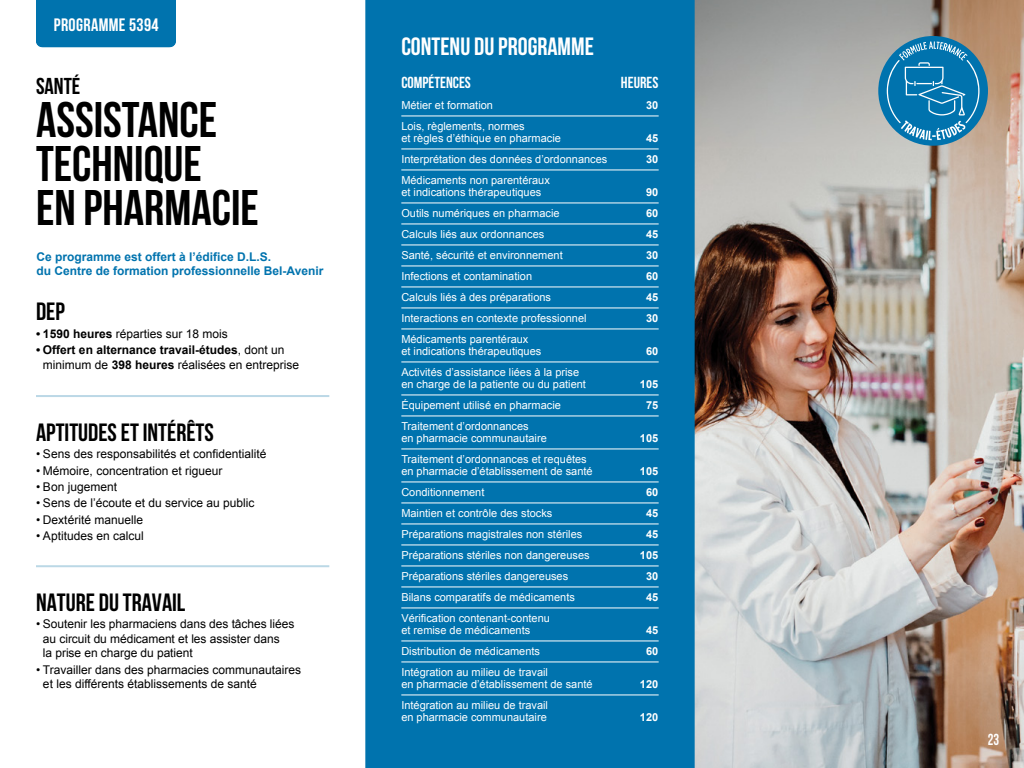
<style>
.page{position:relative;width:1024px;height:768px;background:#fff}
.page>*{position:absolute;margin:0;border:0;box-sizing:border-box;transform-origin:0 0}
.t1{font:700 50px/44px "Bebas Neue";color:#000}
.t2{font:700 25px "Bebas Neue";color:#000}
.t3{font:700 25px "Bebas Neue";color:#fff}
.t4{font:700 23px "Bebas Neue";color:#000}
.t5{font:700 18px "Bebas Neue";letter-spacing:.02em;color:#fff}
.t6{font:700 16px "Bebas Neue";color:#fff}
.t7{font:700 16px "Bebas Neue";color:#fff;scale:.9 1}
.t8{font:12px/14.4px "Arial";color:#000}
.t9{font:700 12px/14.4px "Arial";color:#0073ae}
.t10{font:700 12px/14.4px "Arial";color:#000}
.t11{font:11px/12px "Arial";color:#fff}
.t12{font:700 11px "Arial";color:#fff}
.s1{font-weight:700}
.s2{font-weight:400}
</style>
<div class="page">
<img style="left:695px;top:0;width:329px;height:768px">
<div style="left:878px;top:36px;width:110px;height:110px;background:#0073ae;border-radius:50%"></div>
<svg style="left:887px;top:41px;width:93px;height:99px"></svg>
<hr style="left:36px;top:395px;width:293px;height:2px;background:#bbd8e6">
<hr style="left:36px;top:565px;width:293px;height:2px;background:#bbd8e6">
<div style="left:36px;top:0;width:140px;height:47px;background:#0073ae"></div>
<div style="left:365px;top:0;width:330px;height:768px;background:#0073ae"></div>
<hr style="left:401px;top:116px;width:258px;height:1px;background:#fff">
<hr style="left:401px;top:149px;width:258px;height:1px;background:#fff">
<hr style="left:401px;top:170px;width:258px;height:1px;background:#fff">
<hr style="left:401px;top:203px;width:258px;height:1px;background:#fff">
<hr style="left:401px;top:224px;width:258px;height:1px;background:#fff">
<hr style="left:401px;top:245px;width:258px;height:1px;background:#fff">
<hr style="left:401px;top:266px;width:258px;height:1px;background:#fff">
<hr style="left:401px;top:287px;width:258px;height:1px;background:#fff">
<hr style="left:401px;top:308px;width:258px;height:1px;background:#fff">
<hr style="left:401px;top:329px;width:258px;height:1px;background:#fff">
<hr style="left:401px;top:362px;width:258px;height:1px;background:#fff">
<hr style="left:401px;top:395px;width:258px;height:1px;background:#fff">
<hr style="left:401px;top:416px;width:258px;height:1px;background:#fff">
<hr style="left:401px;top:449px;width:258px;height:1px;background:#fff">
<hr style="left:401px;top:482px;width:258px;height:1px;background:#fff">
<hr style="left:401px;top:503px;width:258px;height:1px;background:#fff">
<hr style="left:401px;top:524px;width:258px;height:1px;background:#fff">
<hr style="left:401px;top:545px;width:258px;height:1px;background:#fff">
<hr style="left:401px;top:566px;width:258px;height:1px;background:#fff">
<hr style="left:401px;top:587px;width:258px;height:1px;background:#fff">
<hr style="left:401px;top:608px;width:258px;height:1px;background:#fff">
<hr style="left:401px;top:641px;width:258px;height:1px;background:#fff">
<hr style="left:401px;top:662px;width:258px;height:1px;background:#fff">
<hr style="left:401px;top:695px;width:258px;height:1px;background:#fff">
<div style="left:390px;top:726px;width:272px;height:8px;background:#0073ae;border-radius:4px"></div>
<h3 class="t5" style="left:54px;top:14px;width:106px">PROGRAMME 5394</h3>
<h3 class="t4" style="left:36px;top:74px;width:46px">SANTÉ</h3>
<h1 class="t1" style="left:36px;top:98px;width:224px">ASSISTANCE<br>TECHNIQUE<br>EN PHARMACIE</h1>
<p class="t9" style="left:36px;top:250px;width:288px">Ce programme est offert à l’édifice D.L.S.<br>du Centre de formation professionnelle Bel-Avenir</p>
<h2 class="t2" style="left:36px;top:298px;width:30px">DEP</h2>
<p class="t8" style="left:36px;top:327px;width:193px"><span class="s1">• 1590 heures</span> réparties sur 18 mois</p>
<p class="t10" style="left:43px;top:343px;width:258px;text-indent:-7px">• Offert en alternance travail-études<span class="s2">, dont un minimum de</span> 398 heures <span class="s2">réalisées en entreprise</span></p>
<h2 class="t2" style="left:36px;top:418px;width:179px">APTITUDES ET INTÉRÊTS</h2>
<p class="t8" style="left:36px;top:447px;width:232px">• Sens des responsabilités et confidentialité</p>
<p class="t8" style="left:36px;top:463px;width:188px">• Mémoire, concentration et rigueur</p>
<p class="t8" style="left:36px;top:480px;width:83px">• Bon jugement</p>
<p class="t8" style="left:36px;top:496px;width:220px">• Sens de l’écoute et du service au public</p>
<p class="t8" style="left:36px;top:513px;width:109px">• Dextérité manuelle</p>
<p class="t8" style="left:36px;top:529px;width:109px">• Aptitudes en calcul</p>
<h2 class="t2" style="left:36px;top:589px;width:151px">NATURE DU TRAVAIL</h2>
<p class="t8" style="left:43px;top:617px;width:253px;text-indent:-7px">• Soutenir les pharmaciens dans des tâches liées au circuit du médicament et les assister dans<br>la prise en charge du patient</p>
<p class="t8" style="left:43px;top:662px;width:260px;text-indent:-7px">• Travailler dans des pharmacies communautaires et les différents établissements de santé</p>
<h2 class="t3" style="left:401px;top:33px;width:194px">CONTENU DU PROGRAMME</h2>
<h3 class="t6" style="left:401px;top:74px;width:71px">COMPÉTENCES</h3>
<h3 class="t6" style="left:621px;top:74px;width:39px">HEURES</h3>
<p class="t11" style="left:401px;top:99px;width:93px">Métier et formation</p>
<p class="t12" style="left:646px;top:98px;width:14px">30</p>
<p class="t11" style="left:401px;top:120px;width:161px">Lois, règlements, normes<br>et règles d’éthique en pharmacie</p>
<p class="t12" style="left:646px;top:131px;width:14px">45</p>
<p class="t11" style="left:401px;top:153px;width:208px">Interprétation des données d’ordonnances</p>
<p class="t12" style="left:646px;top:152px;width:14px">30</p>
<p class="t11" style="left:401px;top:174px;width:150px">Médicaments non parentéraux et indications thérapeutiques</p>
<p class="t12" style="left:646px;top:185px;width:14px">90</p>
<p class="t11" style="left:401px;top:207px;width:160px">Outils numériques en pharmacie</p>
<p class="t12" style="left:646px;top:206px;width:14px">60</p>
<p class="t11" style="left:401px;top:228px;width:145px">Calculs liés aux ordonnances</p>
<p class="t12" style="left:646px;top:227px;width:14px">45</p>
<p class="t11" style="left:401px;top:249px;width:163px">Santé, sécurité et environnement</p>
<p class="t12" style="left:646px;top:248px;width:14px">30</p>
<p class="t11" style="left:401px;top:270px;width:132px">Infections et contamination</p>
<p class="t12" style="left:646px;top:269px;width:14px">60</p>
<p class="t11" style="left:401px;top:291px;width:151px">Calculs liés à des préparations</p>
<p class="t12" style="left:646px;top:290px;width:14px">45</p>
<p class="t11" style="left:401px;top:312px;width:187px">Interactions en contexte professionnel</p>
<p class="t12" style="left:646px;top:311px;width:14px">30</p>
<p class="t11" style="left:401px;top:333px;width:142px">Médicaments parentéraux<br>et indications thérapeutiques</p>
<p class="t12" style="left:646px;top:344px;width:14px">60</p>
<p class="t11" style="left:401px;top:366px;width:186px">Activités d’assistance liées à la prise en charge de la patiente ou du patient</p>
<p class="t12" style="left:640px;top:377px;width:20px">105</p>
<p class="t11" style="left:401px;top:399px;width:161px">Équipement utilisé en pharmacie</p>
<p class="t12" style="left:646px;top:398px;width:14px">75</p>
<p class="t11" style="left:401px;top:420px;width:147px">Traitement d’ordonnances<br>en pharmacie communautaire</p>
<p class="t12" style="left:640px;top:431px;width:20px">105</p>
<p class="t11" style="left:401px;top:453px;width:193px">Traitement d’ordonnances et requêtes en pharmacie d’établissement de santé</p>
<p class="t12" style="left:640px;top:464px;width:20px">105</p>
<p class="t11" style="left:401px;top:486px;width:85px">Conditionnement</p>
<p class="t12" style="left:646px;top:485px;width:14px">60</p>
<p class="t11" style="left:401px;top:507px;width:153px">Maintien et contrôle des stocks</p>
<p class="t12" style="left:646px;top:506px;width:14px">45</p>
<p class="t11" style="left:401px;top:528px;width:182px">Préparations magistrales non stériles</p>
<p class="t12" style="left:646px;top:527px;width:14px">45</p>
<p class="t11" style="left:401px;top:549px;width:190px">Préparations stériles non dangereuses</p>
<p class="t12" style="left:640px;top:548px;width:20px">105</p>
<p class="t11" style="left:401px;top:570px;width:168px">Préparations stériles dangereuses</p>
<p class="t12" style="left:646px;top:569px;width:14px">30</p>
<p class="t11" style="left:401px;top:591px;width:175px">Bilans comparatifs de médicaments</p>
<p class="t12" style="left:646px;top:590px;width:14px">45</p>
<p class="t11" style="left:401px;top:612px;width:150px">Vérification contenant-contenu et remise de médicaments</p>
<p class="t12" style="left:646px;top:623px;width:14px">45</p>
<p class="t11" style="left:401px;top:645px;width:140px">Distribution de médicaments</p>
<p class="t12" style="left:646px;top:644px;width:14px">60</p>
<p class="t11" style="left:401px;top:666px;width:193px">Intégration au milieu de travail<br>en pharmacie d’établissement de santé</p>
<p class="t12" style="left:640px;top:677px;width:20px">120</p>
<p class="t11" style="left:401px;top:699px;width:148px">Intégration au milieu de travail en pharmacie communautaire</p>
<p class="t12" style="left:640px;top:710px;width:20px">120</p>
<h3 class="t7" style="left:988px;top:731px;width:14px">23</h3>
</div>
